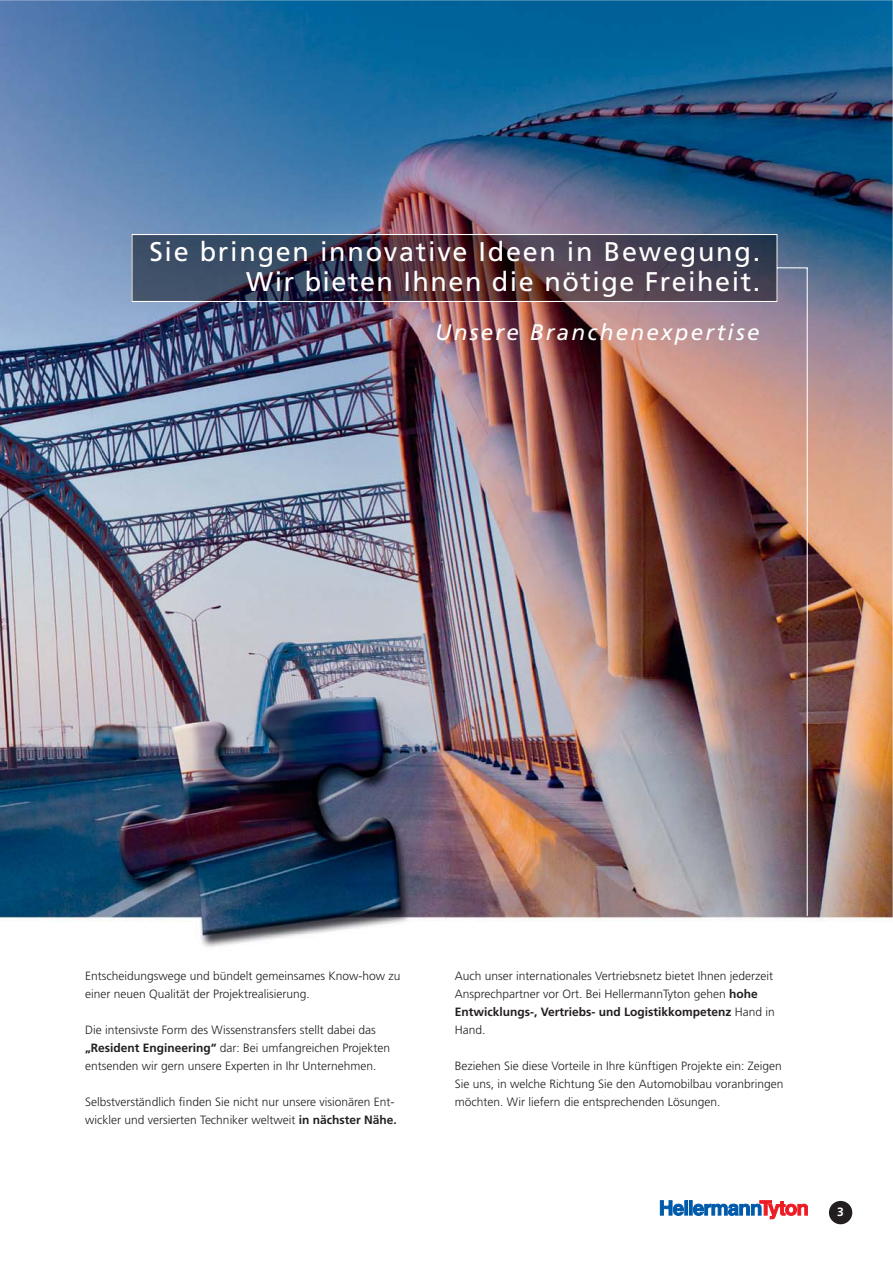
<style>
.page{position:relative;width:893px;height:1263px;background:#fff}
.page>*{position:absolute;margin:0;border:0;box-sizing:border-box;transform-origin:0 0}
.t1{font:27px/30px "Frutiger LT";letter-spacing:.065em;color:#fff;text-align:right}
.t2{font:italic 22.5px "Frutiger LT";letter-spacing:.1em;color:#fff}
.t3{font:300 12px/18px "Frutiger LT";color:#231f20}
.t4{font:700 12px "Frutiger LT";color:#fff}
.s1{font-weight:700}
</style>
<div class="page">
<img style="left:0;top:0;width:893px;height:947px">
<div style="left:829px;top:1201px;width:23px;height:23px;background:#231f20;border-radius:50%"></div>
<div style="left:684px;top:1200px;width:4px;height:15px;border:1px solid #005aaa"></div>
<div style="left:689px;top:1200px;width:3px;height:15px;border:1px solid #005aaa"></div>
<svg style="left:660px;top:1200px;width:27px;height:16px"></svg>
<svg style="left:693px;top:1200px;width:115px;height:19px"></svg>
<img style="left:131px;top:233px;width:678px;height:684px">
<h1 class="t1" style="left:149px;top:237px;width:612px">Sie bringen innovative Ideen in Bewegung.<br>Wir bieten Ihnen die nötige Freiheit.</h1>
<h2 class="t2" style="left:435px;top:323px;width:326px">Unsere Branchenexpertise</h2>
<p class="t3" style="left:85px;top:968px;width:317px">Entscheidungswege und bündelt gemeinsames Know-how zu einer neuen Qualität der Projektrealisierung.</p>
<p class="t3" style="left:85px;top:1022px;width:307px">Die intensivste Form des Wissenstransfers stellt dabei das <span class="s1">„Resident Engineering“</span> dar: Bei umfangreichen Projekten entsenden wir gern unsere Experten in Ihr Unternehmen.</p>
<p class="t3" style="left:85px;top:1094px;width:313px">Selbstverständlich finden Sie nicht nur unsere visionären Ent&shy;wickler und versierten Techniker weltweit <span class="s1">in nächster Nähe.</span></p>
<p class="t3" style="left:455px;top:968px;width:321px">Auch unser internationales Vertriebsnetz bietet Ihnen jederzeit Ansprechpartner vor Ort. Bei HellermannTyton gehen <span class="s1">hohe Entwicklungs-, Vertriebs- und Logistikkompetenz</span> Hand in Hand.</p>
<p class="t3" style="left:455px;top:1058px;width:330px">Beziehen Sie diese Vorteile in Ihre künftigen Projekte ein: Zeigen<br>Sie uns, in welche Richtung Sie den Automobilbau voranbringen möchten. Wir liefern die entsprechenden Lösungen.</p>
<p class="t4" style="left:837px;top:1207px;width:8px">3</p>
</div>
